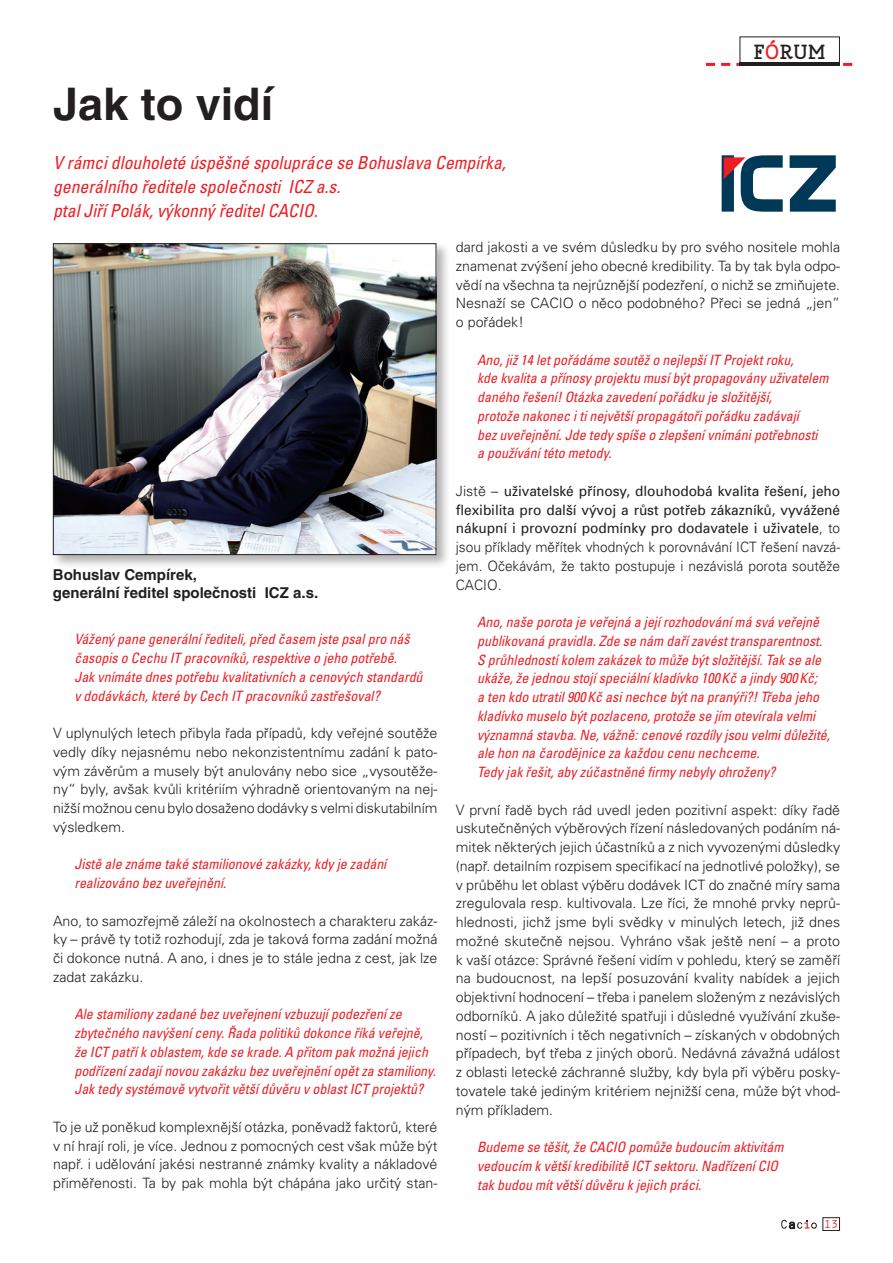
<style>
.page{position:relative;width:893px;height:1263px;background:#fff}
.page>*{position:absolute;margin:0;border:0;box-sizing:border-box;transform-origin:0 0}
.titulek{font:700 45px "Helvetica CE";color:#231f20}
.Perex{font:italic condensed 18px/24px "Univers CE";color:#ee1d23}
.t1{font:700 18px "Happy Phantom";letter-spacing:.03em;color:#231f20;scale:1.1 1}
.mezititulek{font:700 15px/18px "Helvetica CE";color:#231f20}
.text{font:300 14.25px/18.8px "Univers CE";color:#231f20;text-align:justify}
.Perex-2{font:italic condensed 14.25px/18.8px "Univers CE";color:#ee1d23}
.text-2{font:14.25px/18.8px "Univers CE";letter-spacing:-.005em;color:#231f20;text-align:justify;scale:.96 1}
.t2{font:12px "Orator Std";color:#ee1d23}
.s1{color:#ee1d23}
.s2{font-weight:300}
</style>
<div class="page">
<svg style="left:781px;top:1220px;width:36px;height:9px"></svg>
<div style="left:740px;top:37px;width:100px;height:27px;border:1px solid #231f20"></div>
<svg style="left:706px;top:63px;width:146px;height:3px"></svg>
<div style="left:822px;top:1217px;width:18px;height:14px;border:1px solid #231f20"></div>
<hr style="left:740px;top:63px;width:100px;height:3px;background:#231f20">
<div style="left:51px;top:241px;width:399px;height:328px;background:#231f20;opacity:.35"></div>
<img style="left:55px;top:245px;width:379px;height:308px">
<div style="left:53px;top:243px;width:383px;height:312px;border:1px solid #231f20"></div>
<svg style="left:722px;top:155px;width:2px;height:57px"></svg>
<svg style="left:790px;top:155px;width:46px;height:57px"></svg>
<svg style="left:724px;top:155px;width:59px;height:57px"></svg>
<p class="titulek" style="left:53px;top:78px;width:222px">Jak to vidí</p>
<p class="Perex" style="left:53px;top:151px;width:454px">V rámci dlouholeté úspěšné spolupráce se Bohuslava Cempírka, generálního ředitele společnosti ICZ a.s.<br>ptal Jiří Polák, výkonný ředitel CACIO.</p>
<p class="t1" style="left:754px;top:39px;width:67px">F<span class="s1">Ó</span>RUM</p>
<p class="mezititulek" style="left:53px;top:566px;width:267px">Bohuslav Cempírek,<br>generální ředitel společnosti ICZ a.s.</p>
<p class="Perex-2" style="left:74px;top:630px;width:350px">Vážený pane generální řediteli, před časem jste psal pro náš časopis o Cechu IT pracovníků, respektive o jeho potřebě.<br>Jak vnímáte dnes potřebu kvalitativních a cenových standardů v dodávkách, které by Cech IT pracovníků zastřešoval?</p>
<p class="text" style="left:53px;top:724px;width:386px">V uplynulých letech přibyla řada případů, kdy veřejné soutěže vedly díky nejasnému nebo nekonzistentnímu zadání k pato&shy;vým závěrům a musely být anulovány nebo sice „vysoutěže&shy;ny“ byly, avšak kvůli kritériím výhradně orientovaným na nej&shy;nižší možnou cenu bylo dosaženo dodávky s velmi diskutabilním výsledkem.</p>
<p class="Perex-2" style="left:74px;top:855px;width:314px">Jistě ale známe také stamilionové zakázky, kdy je zadání realizováno bez uveřejnění.</p>
<p class="text" style="left:53px;top:911px;width:386px">Ano, to samozřejmě záleží na okolnostech a charakteru zakáz&shy;ky – právě ty totiž rozhodují, zda je taková forma zadání možná či dokonce nutná. A ano, i dnes je to stále jedna z cest, jak lze zadat zakázku.</p>
<p class="Perex-2" style="left:74px;top:1005px;width:363px">Ale stamiliony zadané bez uveřejnení vzbuzují podezření ze zbytečného navýšení ceny. Řada politiků dokonce říká veřejně, že ICT patří k oblastem, kde se krade. A přitom pak možná jejich podřízení zadají novou zakázku bez uveřejnění opět za stamiliony.<br>Jak tedy systémově vytvořit větší důvěru v oblast ICT projektů?</p>
<p class="text" style="left:53px;top:1118px;width:386px">To je už poněkud komplexnější otázka, poněvadž faktorů, které v ní hrají roli, je více. Jednou z pomocných cest však může být např. i udělování jakési nestranné známky kvality a nákladové přiměřenosti. Ta by pak mohla být chápána jako určitý stan-</p>
<p class="text" style="left:456px;top:238px;width:386px">dard jakosti a ve svém důsledku by pro svého nositele mohla znamenat zvýšení jeho obecné kredibility. Ta by tak byla odpo&shy;vědí na všechna ta nejrůznější podezření, o nichž se zmiňujete.<br>Nesnaží se CACIO o něco podobného? Přeci se jedná „jen” o pořádek!</p>
<p class="Perex-2" style="left:477px;top:350px;width:353px">Ano, již 14 let pořádáme soutěž o nejlepší IT Projekt roku,<br>kde kvalita a přínosy projektu musí být propagovány uživatelem daného řešení! Otázka zavedení pořádku je složitější,<br>protože nakonec i ti největší propagátoři pořádku zadávají<br>bez uveřejnění. Jde tedy spíše o zlepšení vnímáni potřebnosti<br>a používání této metody.</p>
<p class="text-2" style="left:456px;top:482px;width:402px"><span class="s2">Jistě –</span> uživatelské přínosy, dlouhodobá kvalita řešení, jeho flexibilita pro další vývoj a růst potřeb zákazníků, vyvážené nákupní i provozní podmínky pro dodavatele i uživatele<span class="s2">, to jsou příklady měřítek vhodných k porovnávání ICT řešení navzá&shy;jem. Očekávám, že takto postupuje i nezávislá porota soutěže CACIO.</span></p>
<p class="Perex-2" style="left:477px;top:613px;width:354px">Ano, naše porota je veřejná a její rozhodování má svá veřejně publikovaná pravidla. Zde se nám daří zavést transparentnost.<br>S průhledností kolem zakázek to může být složitější. Tak se ale ukáže, že jednou stojí speciální kladívko 100Kč a jindy 900Kč;<br>a ten kdo utratil 900Kč asi nechce být na pranýři?! Třeba jeho kladívko muselo být pozlaceno, protože se jím otevírala velmi významná stavba. Ne, vážně: cenové rozdíly jsou velmi důležité, ale hon na čarodějnice za každou cenu nechceme.<br>Tedy jak řešit, aby zúčastněné firmy nebyly ohroženy?</p>
<p class="text" style="left:456px;top:800px;width:386px">V první řadě bych rád uvedl jeden pozitivní aspekt: díky řadě uskutečněných výběrových řízení následovaných podáním ná&shy;mitek některých jejich účastníků a z nich vyvozenými důsledky (např. detailním rozpisem specifikací na jednotlivé položky), se v průběhu let oblast výběru dodávek ICT do značné míry sama zregulovala resp. kultivovala. Lze říci, že mnohé prvky neprů&shy;hlednosti, jichž jsme byli svědky v minulých letech, již dnes možné skutečně nejsou. Vyhráno však ještě není – a proto k vaší otázce: Správné řešení vidím v pohledu, který se zaměří na budoucnost, na lepší posuzování kvality nabídek a jejich objektivní hodnocení – třeba i panelem složeným z nezávislých odborníků. A jako důležité spatřuji i důsledné využívání zkuše&shy;ností – pozitivních i těch negativních – získaných v obdobných případech, byť třeba z jiných oborů. Nedávná závažná událost z oblasti letecké záchranné služby, kdy byla při výběru posky&shy;tovatele také jediným kritériem nejnižší cena, může být vhod&shy;ným příkladem.</p>
<p class="Perex-2" style="left:477px;top:1138px;width:308px">Budeme se těšit, že CACIO pomůže budoucím aktivitám vedoucím k větší kredibilitě ICT sektoru. Nadřízení CIO tak budou mít větší důvěru k jejich práci.</p>
<p class="t2" style="left:824px;top:1215px;width:16px">13</p>
</div>
